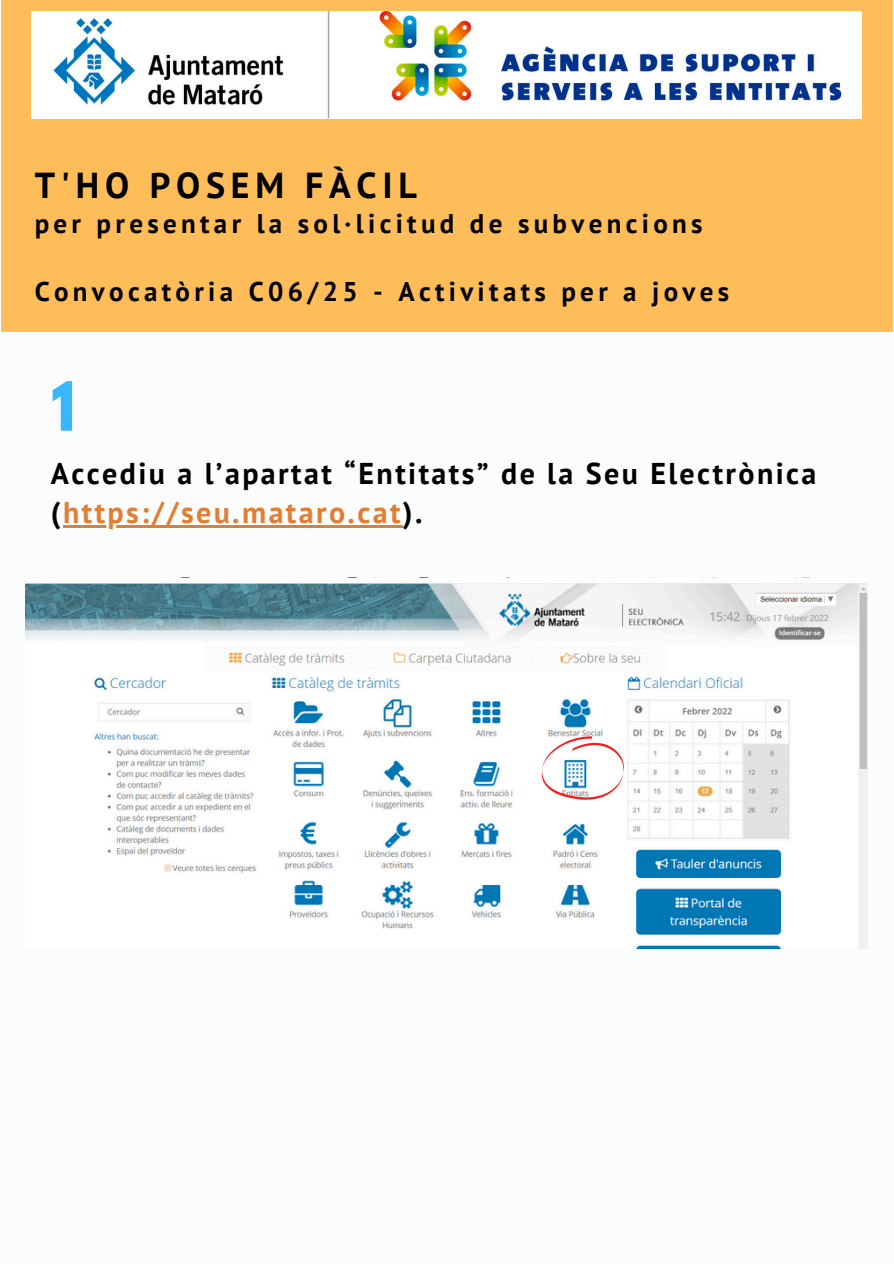
<style>
.page{position:relative;width:894px;height:1264px;background:#fff}
.page>*{position:absolute;margin:0;border:0;box-sizing:border-box;transform-origin:0 0}
.t1{font:700 60px "League Spartan";color:#38b6ff}
.t2{font:700 36px "PT Sans";letter-spacing:.16em;color:#000}
.t3{font:700 30px/39.3px "PT Sans";letter-spacing:.08em;color:#000}
.t4{font:700 27px "PT Sans";letter-spacing:.16em;color:#000}
.s1{color:#e27e33}
</style>
<div class="page">
<div style="left:0;top:0;width:893px;height:1263px;background:#fbfdfd"></div>
<div style="left:1px;top:0;width:891px;height:331px;background:#ffbd59"></div>
<img style="left:32px;top:11px;width:829px;height:107px">
<img style="left:26px;top:577px;width:841px;height:371px">
<svg style="left:541px;top:736px;width:82px;height:64px"></svg>
<hr style="left:63px;top:525px;width:340px;height:2px;background:#e27e33">
<p class="t2" style="left:35px;top:162px;width:384px">T'HO POSEM FÀCIL</p>
<p class="t4" style="left:35px;top:206px;width:669px">per presentar la sol·licitud de subvencions</p>
<p class="t4" style="left:35px;top:273px;width:696px">Convocatòria C06/25 - Activitats per a joves</p>
<p class="t1" style="left:51px;top:376px;width:26px">1</p>
<p class="t3" style="left:51px;top:453px;width:767px">Accediu a l’apartat “Entitats” de la Seu Electrònica (<span class="s1">https://seu.mataro.cat</span>).</p>
</div>
